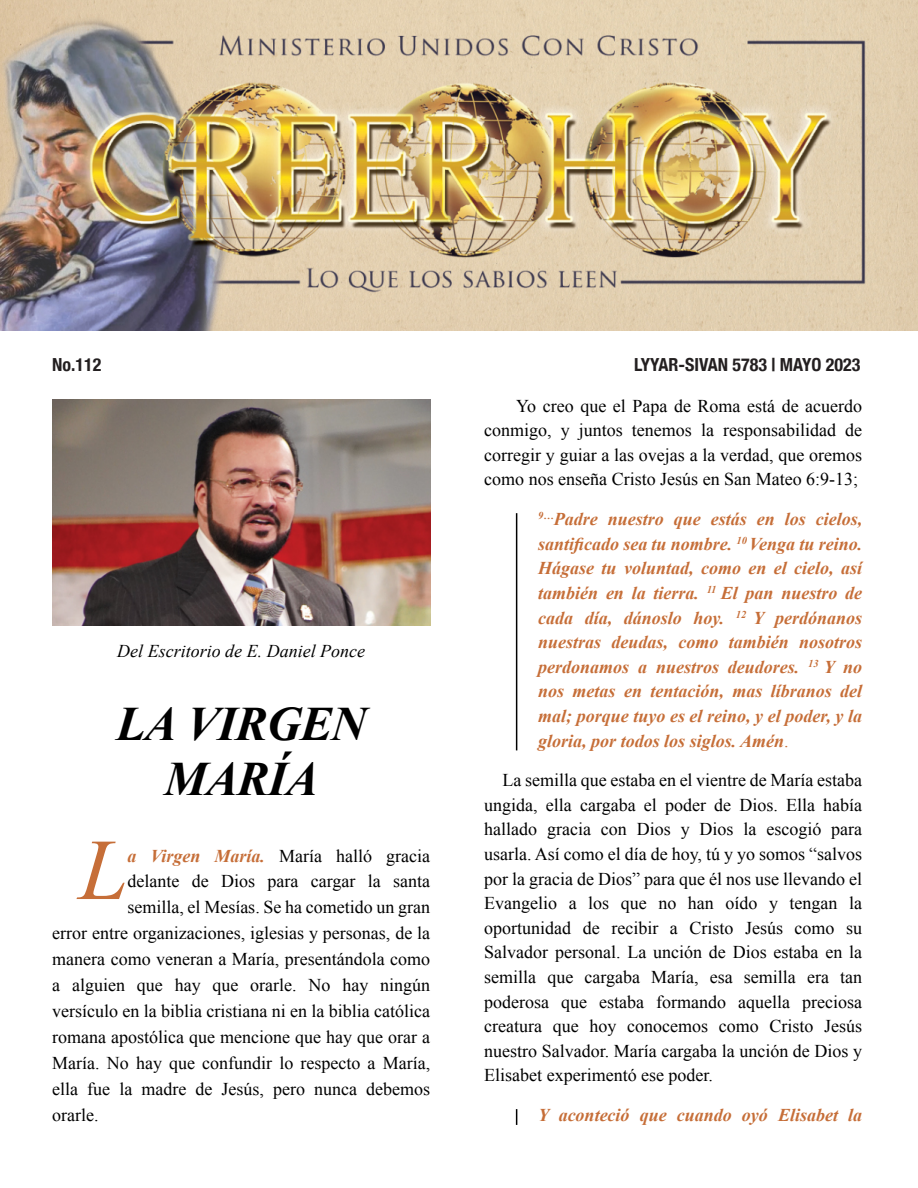
<style>
.page{position:relative;width:918px;height:1188px;background:#fff}
.page>*{position:absolute;margin:0;border:0;box-sizing:border-box;transform-origin:0 0}
.t1{font:italic 86.7px "Times New Roman";color:#c66e38}
.t2{font:italic 700 48px/55.5px "Times New Roman";letter-spacing:-.02em;color:#000;text-align:center}
.t3{font:18px/24.6px "Times New Roman";color:#000;text-align:justify}
.t4{font:italic 700 18px/24.6px "Times New Roman";color:#c66e38;text-align:justify}
.t5{font:700 condensed 18px "Helvetica Neue";color:#231f20}
.t6{font:italic 18px "Times New Roman";color:#000}
.s1{font-weight:700;font-style:italic;color:#c66e38}
.s2{font-weight:400;font-style:normal}
</style>
<div class="page">
<hr style="left:516px;top:513px;width:1px;height:237px;background:#000">
<svg style="left:516px;top:1109px;width:1px;height:16px"></svg>
<img style="left:0;top:0;width:918px;height:331px">
<img style="left:52px;top:399px;width:378px;height:227px">
<p class="t5" style="left:52px;top:354px;width:51px">No.112</p>
<p class="t5" style="left:634px;top:354px;width:228px">LYYAR-SIVAN 5783 | MAYO 2023</p>
<p class="t6" style="left:117px;top:644px;width:249px">Del Escritorio de E. Daniel Ponce</p>
<h2 class="t2" style="left:116px;top:701px;width:251px">LA VIRGEN<br>MARÍA</h2>
<h1 class="t1" style="left:79px;top:839px;width:50px">L</h1>
<p class="t3" style="left:127px;top:845px;width:304px"><span class="s1">a Virgen María.</span> María halló gracia</p>
<p class="t3" style="left:127px;top:871px;width:304px">delante de Dios para cargar la santa</p>
<p class="t3" style="left:127px;top:897px;width:304px">semilla, el Mesías. Se ha cometido un gran</p>
<p class="t3" style="left:52px;top:923px;width:379px">error entre organizaciones, iglesias y personas, de la</p>
<p class="t3" style="left:52px;top:949px;width:379px">manera como veneran a María, presentándola como</p>
<p class="t3" style="left:52px;top:975px;width:379px">a alguien que hay que orarle. No hay ningún</p>
<p class="t3" style="left:52px;top:1001px;width:379px">versículo en la biblia cristiana ni en la biblia católica</p>
<p class="t3" style="left:52px;top:1027px;width:379px">romana apostólica que mencione que hay que orar a</p>
<p class="t3" style="left:52px;top:1053px;width:379px">María. No hay que confundir lo respecto a María,</p>
<p class="t3" style="left:52px;top:1078px;width:379px">ella fue la madre de Jesús, pero nunca debemos</p>
<p class="t3" style="left:52px;top:1104px;width:48px">orarle.</p>
<p class="t3" style="left:484px;top:395px;width:379px;text-indent:32px">Yo creo que el Papa de Roma está de acuerdo conmigo, y juntos tenemos la responsabilidad de corregir y guiar a las ovejas a la verdad, que oremos como nos enseña Cristo Jesús en San Mateo 6:9-13;</p>
<p class="t4" style="left:538px;top:509px;width:325px"><sup>9…</sup>Padre nuestro que estás en los cielos, santificado sea tu nombre. <sup>10</sup> Venga tu reino.<br>Hágase tu voluntad, como en el cielo, así también en la tierra. <sup>11</sup> El pan nuestro de cada día, dánoslo hoy. <sup>12</sup> Y perdónanos nuestras deudas, como también nosotros perdonamos a nuestros deudores. <sup>13</sup> Y no nos metas en tentación, mas líbranos del mal; porque tuyo es el reino, y el poder, y la gloria, por todos los siglos. Amén<span class="s2">.</span></p>
<p class="t3" style="left:484px;top:770px;width:379px;text-indent:18px">La semilla que estaba en el vientre de María estaba ungida, ella cargaba el poder de Dios. Ella había hallado gracia con Dios y Dios la escogió para usarla. Así como el día de hoy, tú y yo somos “salvos por la gracia de Dios” para que él nos use llevando el Evangelio a los que no han oído y tengan la oportunidad de recibir a Cristo Jesús como su Salvador personal. La unción de Dios estaba en la semilla que cargaba María, esa semilla era tan poderosa que estaba formando aquella preciosa creatura que hoy conocemos como Cristo Jesús nuestro Salvador. María cargaba la unción de Dios y Elisabet experimentó ese poder.</p>
<p class="t4" style="left:538px;top:1105px;width:325px">Y aconteció que cuando oyó Elisabet la</p>
</div>
